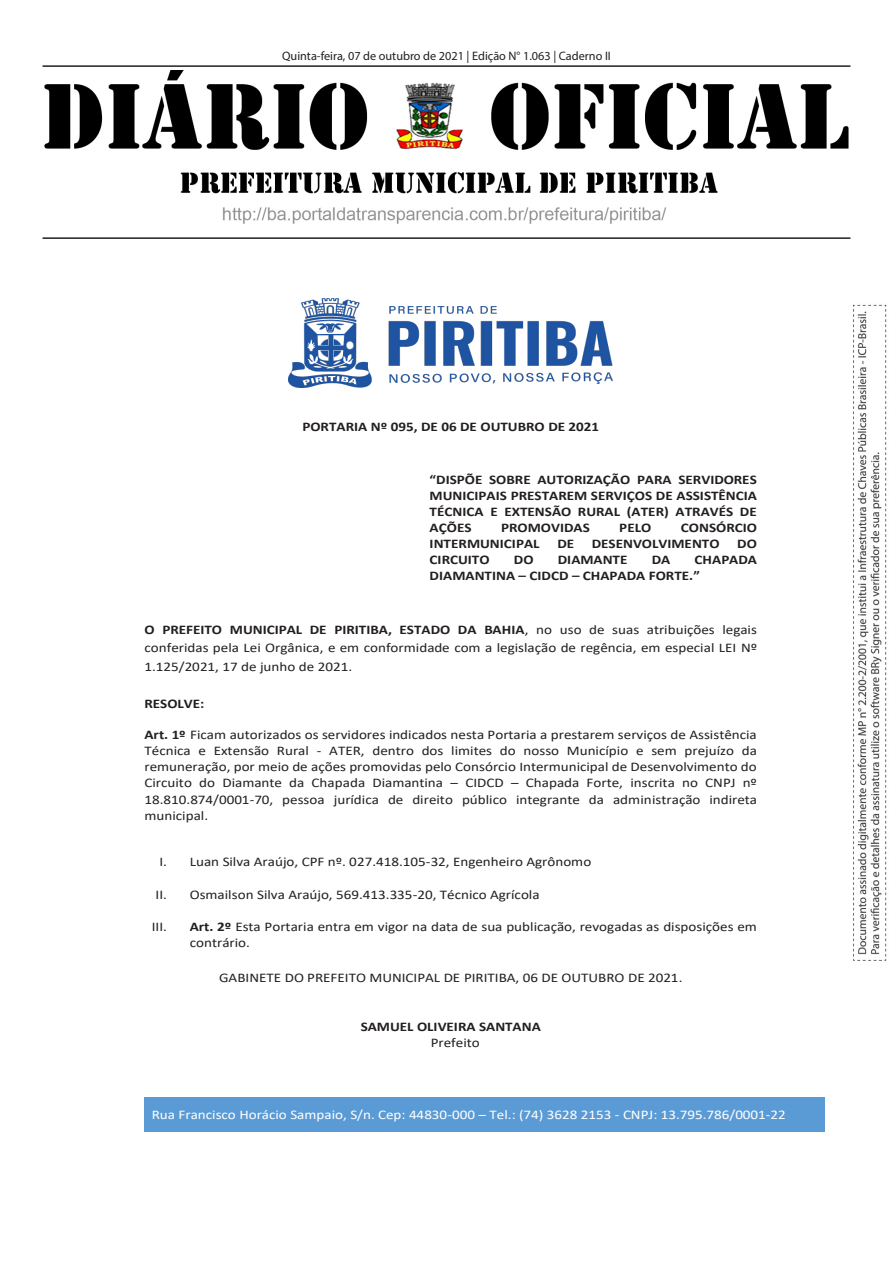
<style>
.page{position:relative;width:893px;height:1263px;background:#fff}
.page>*{position:absolute;margin:0;border:0;box-sizing:border-box;transform-origin:0 0}
.t1{font:13.2px/16px "Calibri";color:#231f20;text-align:justify;scale:1.14 1}
.t2{font:700 13.2px/16.2px "Calibri";color:#231f20;scale:1.14 1}
.t3{font:13.2px "Calibri";color:#fff;scale:1.14 1}
.t4{font:12.3px "Myriad Pro";color:#231f20}
.s1{font-weight:700}
.s2{font-weight:400}
</style>
<div class="page">
<img style="left:44px;top:71px;width:805px;height:153px">
<hr style="left:43px;top:237px;width:807px;height:2px;background:#231f20">
<hr style="left:43px;top:65px;width:807px;height:2px;background:#231f20">
<div style="left:144px;top:1097px;width:681px;height:34px;background:#5b9bd5"></div>
<img style="left:289px;top:298px;width:323px;height:90px">
<img style="left:853px;top:304px;width:34px;height:657px">
<p class="t4" style="left:282px;top:48px;width:330px">Quinta-feira, 07 de outubro de 2021 | Edição N° 1.063 | Caderno II</p>
<p class="t2" style="left:302px;top:418px;width:262px">PORTARIA Nº 095, DE 06 DE OUTUBRO DE 2021</p>
<p class="t2" style="left:430px;top:471px;width:289px;text-align:justify">“DISPÕE SOBRE AUTORIZAÇÃO PARA SERVIDORES MUNICIPAIS PRESTAREM SERVIÇOS DE ASSISTÊNCIA TÉCNICA E EXTENSÃO RURAL (ATER) ATRAVÉS DE AÇÕES</p>
<p class="t2" style="left:501px;top:519px;width:79px">PROMOVIDAS</p>
<p class="t2" style="left:619px;top:519px;width:29px">PELO</p>
<p class="t2" style="left:681px;top:519px;width:68px">CONSÓRCIO</p>
<p class="t2" style="left:430px;top:535px;width:98px">INTERMUNICIPAL</p>
<p class="t2" style="left:557px;top:535px;width:16px">DE</p>
<p class="t2" style="left:592px;top:535px;width:114px">DESENVOLVIMENTO</p>
<p class="t2" style="left:737px;top:535px;width:19px">DO</p>
<p class="t2" style="left:430px;top:551px;width:54px">CIRCUITO</p>
<p class="t2" style="left:514px;top:551px;width:19px">DO</p>
<p class="t2" style="left:558px;top:551px;width:63px">DIAMANTE</p>
<p class="t2" style="left:652px;top:551px;width:18px">DA</p>
<p class="t2" style="left:430px;top:551px;width:289px;text-indent:265px">CHAPADA<br>DIAMANTINA – CIDCD – CHAPADA FORTE.”</p>
<p class="t1" style="left:144px;top:619px;width:539px;line-height:18.6px"><span class="s1">O PREFEITO MUNICIPAL DE PIRITIBA, ESTADO DA BAHIA</span>, no uso de suas atribuições legais conferidas pela Lei Orgânica, e em conformidade com a legislação de regência, em especial LEI Nº 1.125/2021, 17 de junho de 2021.</p>
<p class="t2" style="left:144px;top:695px;width:54px">RESOLVE:</p>
<p class="t1" style="left:144px;top:726px;width:539px"><span class="s1">Art. 1º</span> Ficam autorizados os servidores indicados nesta Portaria a prestarem serviços de Assistência Técnica e Extensão Rural - ATER, dentro dos limites do nosso Município e sem prejuízo da remuneração, por meio de ações promovidas pelo Consórcio Intermunicipal de Desenvolvimento do Circuito do Diamante da Chapada Diamantina – CIDCD – Chapada Forte, inscrita no CNPJ nº 18.810.874/0001-70, pessoa jurídica de direito público integrante da administração indireta municipal.</p>
<p class="t1" style="left:160px;top:853px;width:380px">I. Luan Silva Araújo, CPF nº. 027.418.105-32, Engenheiro Agrônomo</p>
<p class="t1" style="left:156px;top:886px;width:338px">II. Osmailson Silva Araújo, 569.413.335-20, Técnico Agrícola</p>
<p class="t1" style="left:152px;top:918px;width:15px">III.</p>
<p class="t1" style="left:190px;top:918px;width:499px"><span class="s1">Art. 2º</span> Esta Portaria entra em vigor na data de sua publicação, revogadas as disposições em contrário.</p>
<p class="t1" style="left:219px;top:969px;width:408px">GABINETE DO PREFEITO MUNICIPAL DE PIRITIBA, 06 DE OUTUBRO DE 2021.</p>
<p class="t2" style="left:431px;top:1018px;width:98px;text-indent:-70px">SAMUEL OLIVEIRA SANTANA<br><span class="s2">Prefeito</span></p>
<p class="t3" style="left:152px;top:1105px;width:558px">Rua Francisco Horácio Sampaio, S/n. Cep: 44830-000 – Tel.: (74) 3628 2153 - CNPJ: 13.795.786/0001-22</p>
</div>
